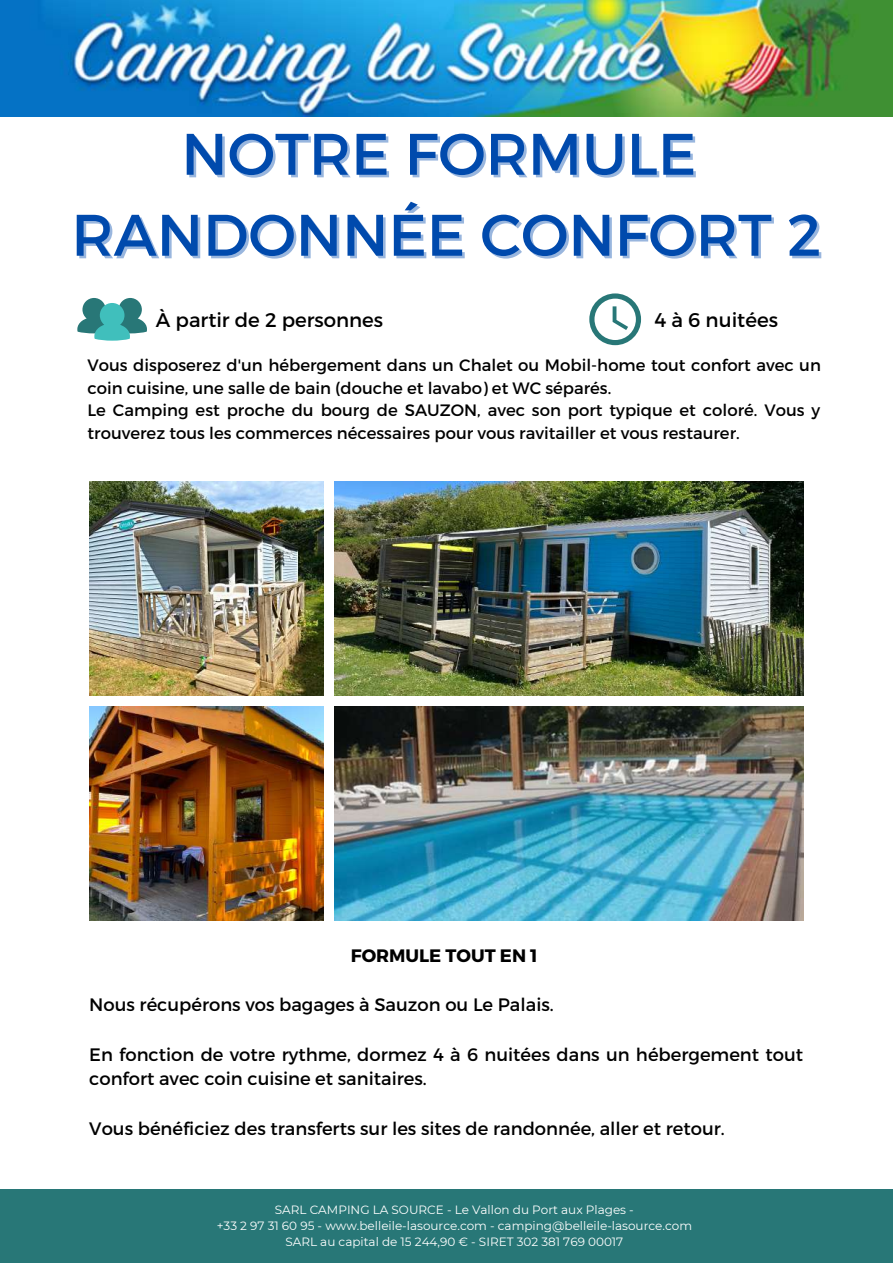
<style>
.page{position:relative;width:893px;height:1264px;background:#fff}
.page>*{position:absolute;margin:0;border:0;box-sizing:border-box;transform-origin:0 0}
.t1{font:58.5px/81px "Montserrat";color:#004aad;text-align:center}
.t2{font:19.8px "Montserrat";color:#000}
.t3{font:18px/24.8px "Montserrat";color:#000}
.t4{font:700 18px "Montserrat";color:#000}
.t5{font:16.5px/22.5px "Montserrat";color:#000}
.t6{font:12px/16px "Montserrat";color:#fff;text-align:center}
</style>
<div class="page">
<img style="left:334px;top:706px;width:469px;height:214px">
<img style="left:89px;top:482px;width:234px;height:213px">
<img style="left:89px;top:706px;width:234px;height:214px">
<img style="left:334px;top:482px;width:469px;height:213px">
<img style="left:0;top:0;width:892px;height:117px">
<div style="left:0;top:1188px;width:892px;height:74px;background:#287777"></div>
<svg style="left:589px;top:293px;width:52px;height:52px"></svg>
<svg style="left:77px;top:298px;width:70px;height:42px"></svg>
<h1 class="t1" style="left:71px;top:110px;width:751px">NOTRE FORMULE<br>RANDONNÉE CONFORT 2</h1>
<p class="t2" style="left:156px;top:307px;width:229px">À partir de 2 personnes</p>
<p class="t2" style="left:654px;top:307px;width:125px">4 à 6 nuitées</p>
<p class="t5" style="left:87px;top:353px;width:734px">Vous disposerez d'un hébergement dans un Chalet ou Mobil-home tout confort avec un coin cuisine, une salle de bain (douche et lavabo) et WC séparés.<br>Le Camping est proche du bourg de SAUZON, avec son port typique et coloré. Vous y trouverez tous les commerces nécessaires pour vous ravitailler et vous restaurer.</p>
<p class="t4" style="left:351px;top:943px;width:188px">FORMULE TOUT EN 1</p>
<p class="t3" style="left:89px;top:991px;width:466px">Nous récupérons vos bagages à Sauzon ou Le Palais.</p>
<p class="t3" style="left:89px;top:1040px;width:715px">En fonction de votre rythme, dormez 4 à 6 nuitées dans un hébergement tout confort avec coin cuisine et sanitaires.</p>
<p class="t3" style="left:89px;top:1115px;width:637px">Vous bénéficiez des transferts sur les sites de randonnée, aller et retour.</p>
<p class="t6" style="left:217px;top:1201px;width:477px">SARL CAMPING LA SOURCE - Le Vallon du Port aux Plages -<br>+33 2 97 31 60 95 - www.belleile-lasource.com - camping@belleile-lasource.com<br>SARL au capital de 15 244,90 € - SIRET 302 381 769 00017</p>
</div>
